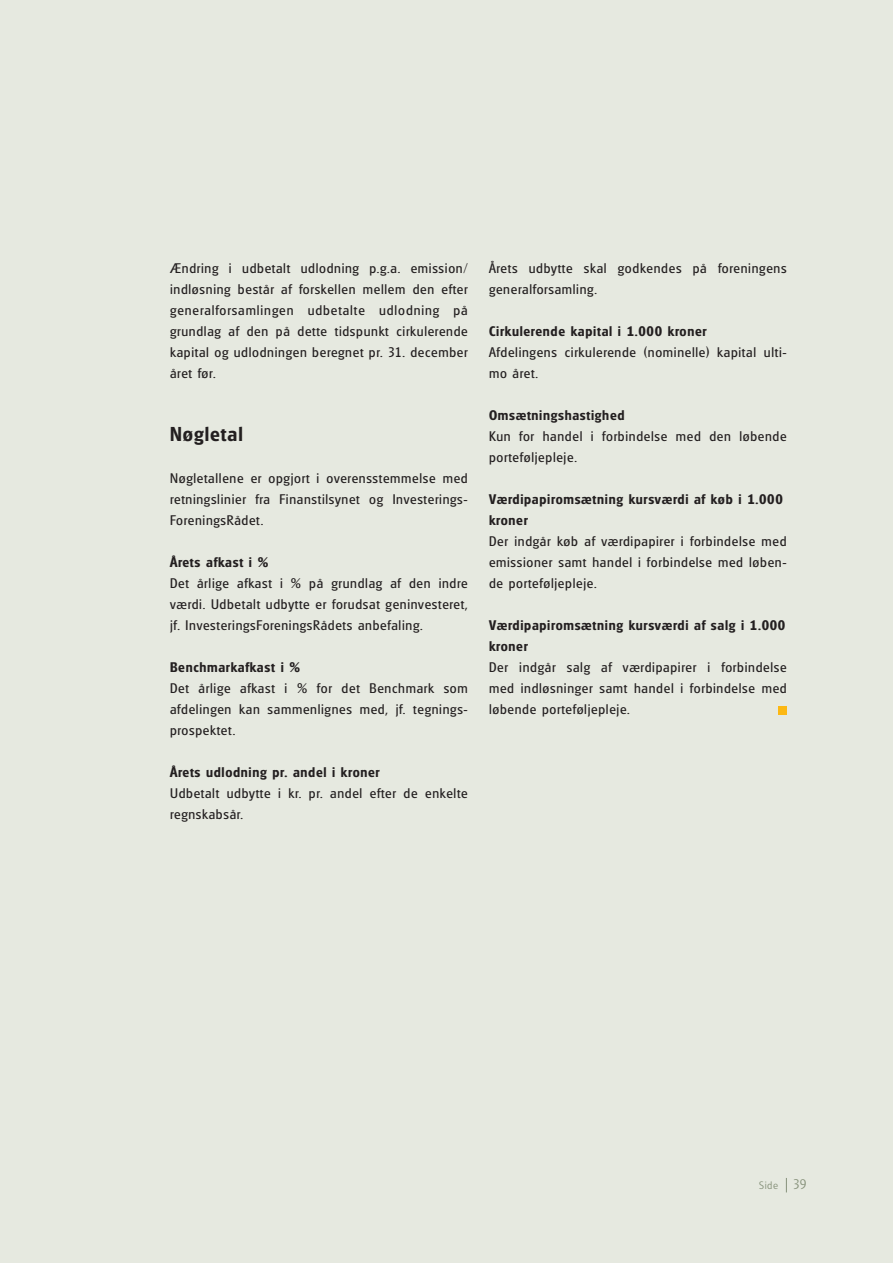
<style>
.page{position:relative;width:893px;height:1263px;background:#e6e9e0}
.page>*{position:absolute;margin:0;border:0;box-sizing:border-box;transform-origin:0 0}
.t1{font:600 19.5px "Glasgow";letter-spacing:.05em;color:#231f20}
.t2{font:13.5px/21px "Glasgow";letter-spacing:.05em;color:#231f20;text-align:justify}
.t3{font:600 13.5px/21px "Glasgow";letter-spacing:.05em;color:#231f20}
.t4{font:300 10.5px "Glasgow";color:#87927b}
.s1{font-size:13.5px}
</style>
<div class="page">
<svg style="left:786px;top:1178px;width:1px;height:14px"></svg>
<div style="left:778px;top:706px;width:9px;height:9px;background:#fcb814"></div>
<p class="t2" style="left:170px;top:259px;width:299px">Ændring i udbetalt udlodning p.g.a. emission/ indløsning består af forskellen mellem den efter generalforsamlingen udbetalte udlodning på grundlag af den på dette tidspunkt cirkulerende kapital og udlodningen beregnet pr. 31. december året før.</p>
<h1 class="t1" style="left:170px;top:427px;width:74px">Nøgletal</h1>
<p class="t2" style="left:170px;top:469px;width:299px">Nøgletallene er opgjort i overensstemmelse med retningslinier fra Finanstilsynet og Investerings-ForeningsRådet.</p>
<p class="t3" style="left:170px;top:553px;width:100px">Årets afkast i %</p>
<p class="t2" style="left:170px;top:574px;width:299px">Det årlige afkast i % på grundlag af den indre værdi. Udbetalt udbytte er forudsat geninvesteret, jf. InvesteringsForeningsRådets anbefaling.</p>
<p class="t3" style="left:170px;top:658px;width:131px">Benchmarkafkast i %</p>
<p class="t2" style="left:170px;top:679px;width:299px">Det årlige afkast i % for det Benchmark som afdelingen kan sammenlignes med, jf. tegnings&shy;prospektet.</p>
<p class="t3" style="left:170px;top:763px;width:211px">Årets udlodning pr. andel i kroner</p>
<p class="t2" style="left:170px;top:784px;width:299px">Udbetalt udbytte i kr. pr. andel efter de enkelte regnskabsår.</p>
<p class="t2" style="left:489px;top:259px;width:299px">Årets udbytte skal godkendes på foreningens generalforsamling.</p>
<p class="t3" style="left:489px;top:322px;width:219px">Cirkulerende kapital i 1.000 kroner</p>
<p class="t2" style="left:489px;top:343px;width:299px">Afdelingens cirkulerende (nominelle) kapital ulti&shy;mo året.</p>
<p class="t3" style="left:489px;top:406px;width:137px">Omsætningshastighed</p>
<p class="t2" style="left:489px;top:427px;width:299px">Kun for handel i forbindelse med den løbende porteføljepleje.</p>
<p class="t3" style="left:489px;top:490px;width:295px">Værdipapiromsætning kursværdi af køb i 1.000 kroner</p>
<p class="t2" style="left:489px;top:532px;width:299px">Der indgår køb af værdipapirer i forbindelse med emissioner samt handel i forbindelse med løben&shy;de porteføljepleje.</p>
<p class="t3" style="left:489px;top:616px;width:298px">Værdipapiromsætning kursværdi af salg i 1.000 kroner</p>
<p class="t2" style="left:489px;top:658px;width:299px">Der indgår salg af værdipapirer i forbindelse med indløsninger samt handel i forbindelse med løbende porteføljepleje.</p>
<p class="t4" style="left:759px;top:1181px;width:49px">Side <span class="s1">39</span></p>
</div>
